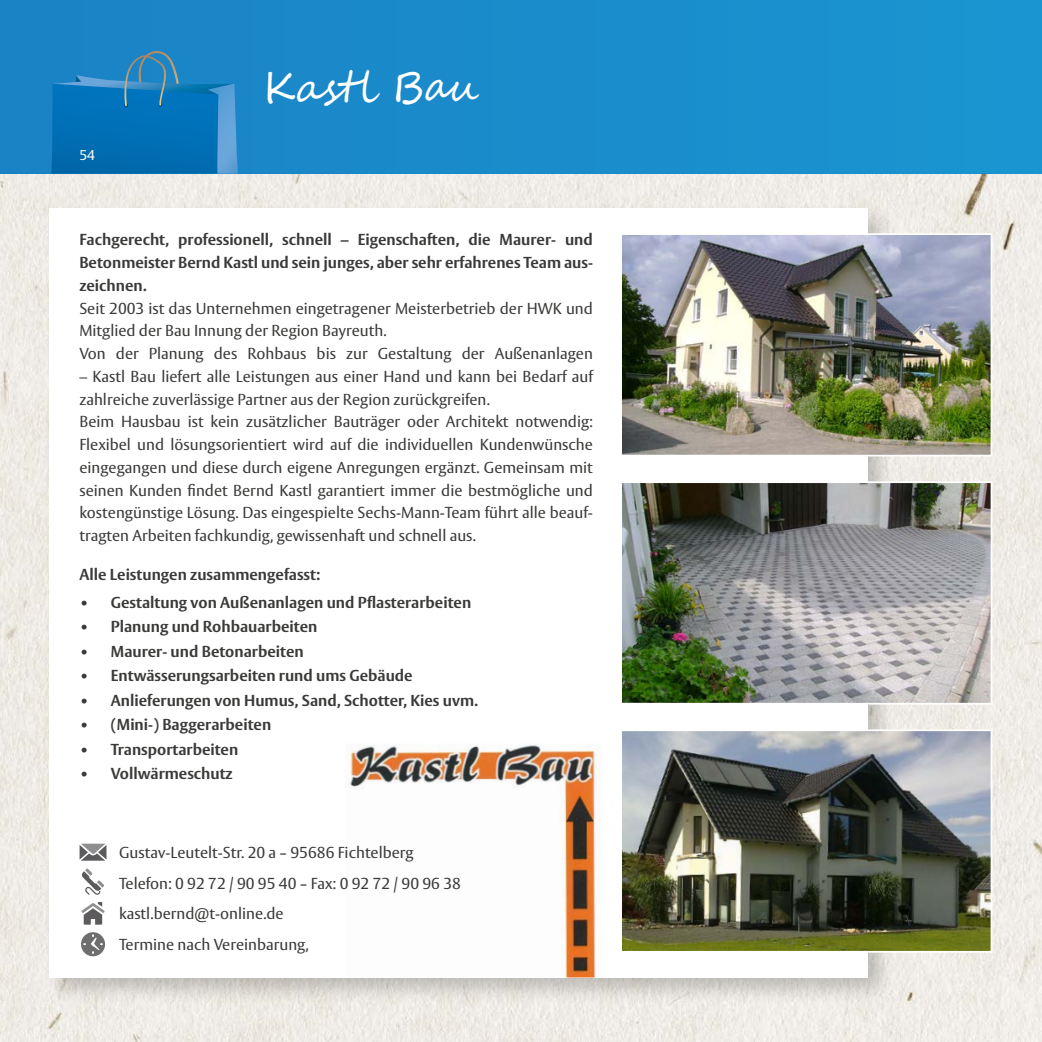
<style>
.page{position:relative;width:1042px;height:1042px;background:#fff}
.page>*{position:absolute;margin:0;border:0;box-sizing:border-box;transform-origin:0 0}
.t1{font:42px "Segoe Script";color:#fff}
.t2{font:15.75px/22.8px "Vesta Std";color:#3a3a39}
.t3{font:700 15.75px/22.8px "Vesta Std";color:#3a3a39;text-align:justify}
.t4{font:14px "Vesta Std";color:#fff}
</style>
<div class="page">
<img style="left:0;top:174px;width:1041px;height:868px">
<div style="left:43px;top:202px;width:852px;height:802px;background:#000;opacity:.2"></div>
<div style="left:50px;top:208px;width:818px;height:769px;background:#fff"></div>
<div style="left:0;top:0;width:1041px;height:174px;background:#1a8ccb"></div>
<svg style="left:51px;top:51px;width:187px;height:123px"></svg>
<svg style="left:81px;top:932px;width:24px;height:24px"></svg>
<svg style="left:80px;top:843px;width:26px;height:17px"></svg>
<svg style="left:82px;top:868px;width:22px;height:27px"></svg>
<svg style="left:81px;top:902px;width:24px;height:22px"></svg>
<img style="left:623px;top:732px;width:366px;height:217px">
<div style="left:620px;top:729px;width:372px;height:223px;border:2px solid #fff"></div>
<img style="left:623px;top:484px;width:366px;height:217px">
<div style="left:620px;top:481px;width:372px;height:223px;border:2px solid #fff"></div>
<img style="left:623px;top:236px;width:366px;height:217px">
<div style="left:620px;top:233px;width:372px;height:223px;border:2px solid #fff"></div>
<img style="left:348px;top:744px;width:251px;height:233px">
<p class="t4" style="left:79px;top:147px;width:17px">54</p>
<h1 class="t1" style="left:263px;top:56px;width:218px">Kastl Bau</h1>
<p class="t3" style="left:79px;top:228px;width:515px">Fachgerecht, professionell, schnell – Eigenschaften, die Maurer- und Betonmeister Bernd Kastl und sein junges, aber sehr erfahrenes Team aus&shy;zeichnen.</p>
<p class="t2" style="left:79px;top:297px;width:515px">Seit 2003 ist das Unternehmen eingetragener Meisterbetrieb der HWK und<br>Mitglied der Bau Innung der Region Bayreuth.<br>Von der Planung des Rohbaus bis zur Gestaltung der Außenanlagen</p>
<p class="t2" style="left:79px;top:365px;width:515px">– Kastl Bau liefert alle Leistungen aus einer Hand und kann bei Bedarf auf zahlreiche zuverlässige Partner aus der Region zurückgreifen.<br>Beim Hausbau ist kein zusätzlicher Bauträger oder Architekt notwendig:<br>Flexibel und lösungsorientiert wird auf die individuellen Kundenwünsche eingegangen und diese durch eigene Anregungen ergänzt. Gemeinsam mit seinen Kunden findet Bernd Kastl garantiert immer die bestmögliche und kostengünstige Lösung. Das eingespielte Sechs-Mann-Team führt alle beauf&shy;tragten Arbeiten fachkundig, gewissenhaft und schnell aus.</p>
<p class="t3" style="left:79px;top:562px;width:242px">Alle Leistungen zusammengefasst:</p>
<p class="t3" style="left:79px;top:590px;width:393px">• Gestaltung von Außenanlagen und Pflasterarbeiten</p>
<p class="t3" style="left:79px;top:615px;width:239px">• Planung und Rohbauarbeiten</p>
<p class="t3" style="left:79px;top:640px;width:226px">• Maurer- und Betonarbeiten</p>
<p class="t3" style="left:79px;top:664px;width:335px">• Entwässerungsarbeiten rund ums Gebäude</p>
<p class="t3" style="left:79px;top:689px;width:400px">• Anlieferungen von Humus, Sand, Schotter, Kies uvm.</p>
<p class="t3" style="left:79px;top:713px;width:193px">• (Mini-) Baggerarbeiten</p>
<p class="t3" style="left:79px;top:738px;width:160px">• Transportarbeiten</p>
<p class="t3" style="left:79px;top:762px;width:155px">• Vollwärmeschutz</p>
<p class="t2" style="left:119px;top:837px;width:343px;line-height:30.6px">Gustav-Leutelt-Str. 20 a - 95686 Fichtelberg Telefon: 0 92 72 / 90 95 40 - Fax: 0 92 72 / 90 96 38 kastl.bernd@t-online.de<br>Termine nach Vereinbarung,</p>
</div>
